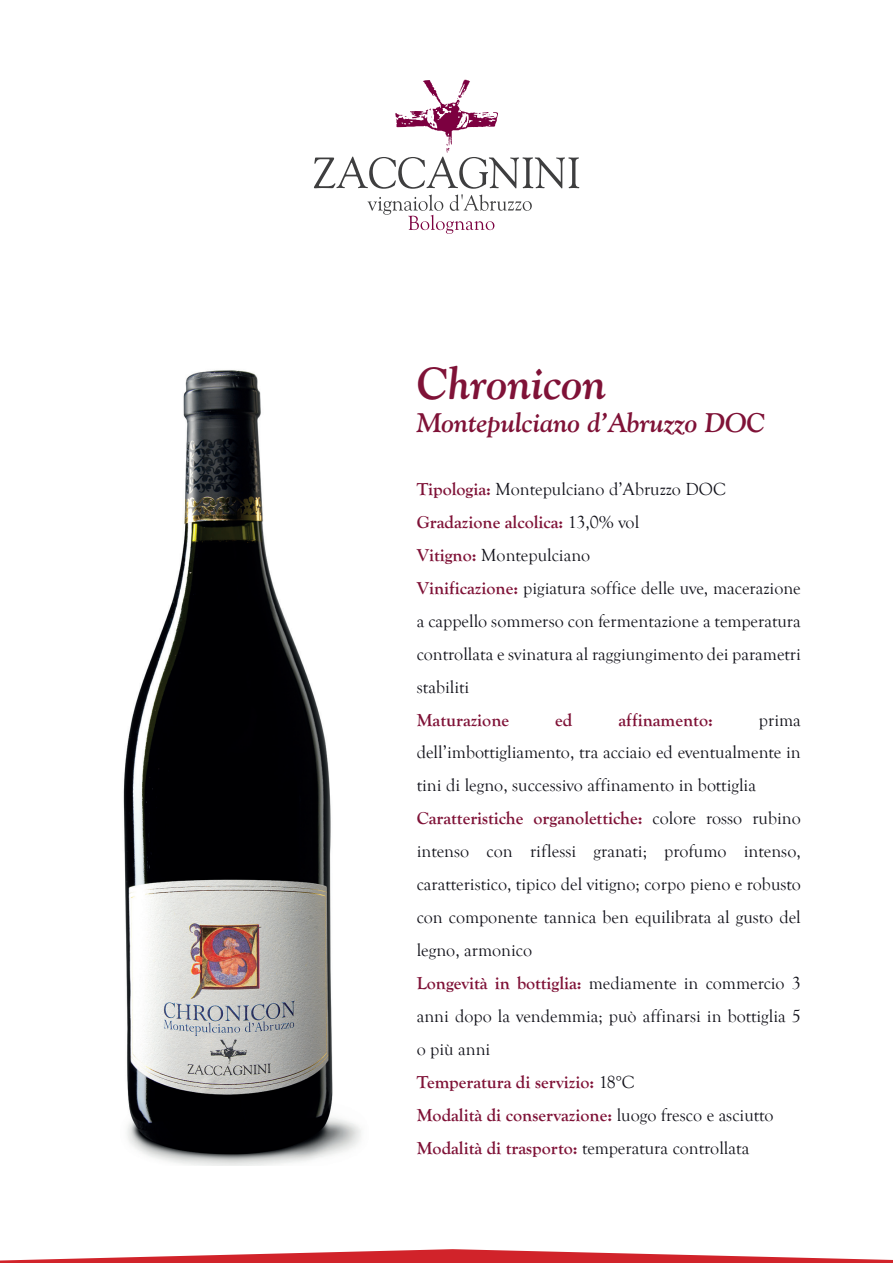
<style>
.page{position:relative;width:893px;height:1263px;background:#fff}
.page>*{position:absolute;margin:0;border:0;box-sizing:border-box;transform-origin:0 0}
.t1{font:italic 700 45px "Goudy Old Style BT";color:#7f1237}
.t2{font:italic 700 27px "Goudy Old Style BT";color:#7f1237}
.t3{font:18px/33px "Goudy Old Style T";color:#12121a}
.t4{font:700 18px "Goudy Old Style T";color:#7f1237}
.s1{font-weight:700;color:#7f1237}
</style>
<div class="page">
<img style="left:123px;top:370px;width:238px;height:796px">
<svg style="left:0;top:1249px;width:893px;height:14px"></svg>
<svg style="left:314px;top:80px;width:265px;height:154px"></svg>
<h1 class="t1" style="left:417px;top:356px;width:191px">Chronicon</h1>
<h2 class="t2" style="left:417px;top:406px;width:350px">Montepulciano d’Abruzzo DOC</h2>
<p class="t3" style="left:417px;top:472px;width:386px"><span class="s1">Tipologia:</span> Montepulciano d’Abruzzo DOC <span class="s1">Gradazione alcolica:</span> 13,0% vol<br><span class="s1">Vitigno:</span> Montepulciano<br><span class="s1">Vinificazione:</span> pigiatura soffice delle uve, macerazione a cappello sommerso con fermentazione a temperatura controllata e svinatura al raggiungimento dei parametri stabiliti</p>
<p class="t4" style="left:417px;top:709px;width:94px">Maturazione</p>
<p class="t4" style="left:555px;top:709px;width:19px">ed</p>
<p class="t4" style="left:619px;top:709px;width:96px">affinamento:</p>
<p class="t3" style="left:417px;top:703px;width:386px;text-indent:342px">prima dell’imbottigliamento, tra acciaio ed eventualmente in tini di legno, successivo affinamento in bottiglia <span class="s1">Caratteristiche organolettiche:</span> colore rosso rubino intenso con riflessi granati; profumo intenso, caratteristico, tipico del vitigno; corpo pieno e robusto con componente tannica ben equilibrata al gusto del legno, armonico<br><span class="s1">Longevità in bottiglia:</span> mediamente in commercio 3 anni dopo la vendemmia; può affinarsi in bottiglia 5 o più anni<br><span class="s1">Temperatura di servizio:</span> 18°C<br><span class="s1">Modalità di conservazione:</span> luogo fresco e asciutto <span class="s1">Modalità di trasporto:</span> temperatura controllata</p>
</div>
